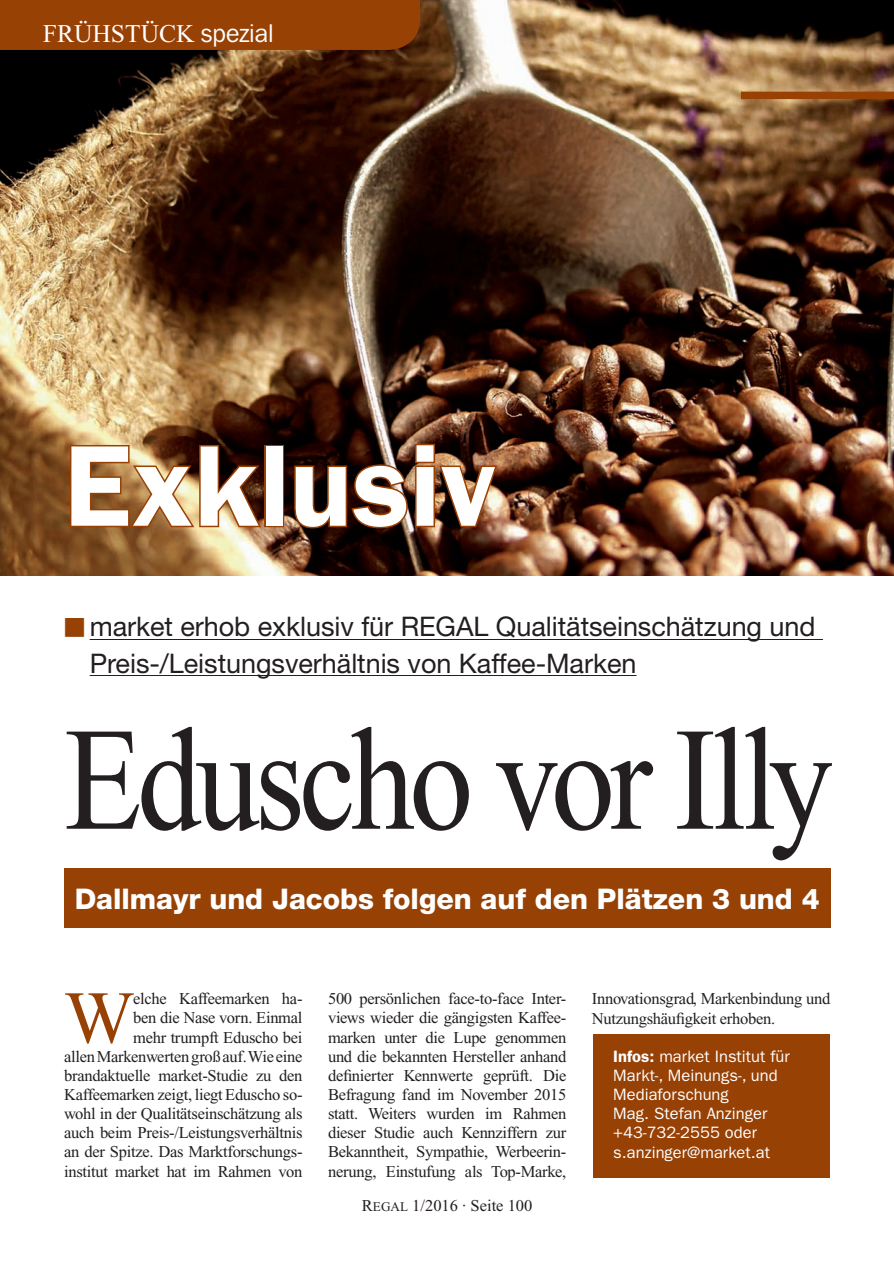
<style>
.page{position:relative;width:894px;height:1264px;background:#fff}
.page>*{position:absolute;margin:0;border:0;box-sizing:border-box;transform-origin:0 0}
.Bildunterschrift_fra{font:146.7px "Times New Roman";letter-spacing:-.04em;color:#231f20;scale:.87 1}
.Fliesstext_Times_NR{font:600 115.5px "ITC Franklin Gothic Std";color:#fff}
.Fliesstext_Times_NR-2{font:74.25px "Times New Roman";color:#974105}
.VORSPANN_helvetica_5{font:800 28.5px "Helvetica Neue LT Std";color:#fff}
.VORSPANN_helvetica_5-2{font:27px/36px "Helvetica Neue LT Std";color:#231f20}
.Fliesstext_Times_NR-3{font:25.5px "Times New Roman";color:#fff}
.Fliesstext_Times_NR-4{font:16.5px/19.2px "Times New Roman";letter-spacing:-.02em;color:#231f20;text-align:right}
.Fliesstext_Times_NR-5{font:16.5px/19.2px "ITC Franklin Gothic Std";color:#fff}
.Fliesstext_Times_NR-6{font:16.5px "Times New Roman";color:#231f20}
.s1{font-family:"Franklin Gothic IT Cby BT"}
.s2{font-weight:600}
.s3{font-family:"Times New Roman PS SC800";font-size:13.2px}
</style>
<div class="page">
<div style="left:592px;top:1034px;width:237px;height:143px;background:#974105"></div>
<hr style="left:90px;top:639px;width:732px;height:1px;background:#231f20">
<hr style="left:90px;top:675px;width:546px;height:1px;background:#231f20">
<div style="left:64px;top:868px;width:765px;height:60px;background:#974105"></div>
<img style="left:0;top:0;width:893px;height:576px">
<svg style="left:68px;top:443px;width:195px;height:86px;background:#8c5f36"></svg>
<div style="left:264px;top:445px;width:20px;height:82px;border:3px solid #974105"></div>
<img style="left:292px;top:442px;width:206px;height:88px">
<div style="left:740px;top:92px;width:153px;height:7px;background:#974105"></div>
<div style="left:0;top:0;width:420px;height:50px;background:#974105"></div>
<p class="Fliesstext_Times_NR-3" style="left:43px;top:19px;width:232px">FRÜHSTÜCK <span class="s1">spezial</span></p>
<p class="Fliesstext_Times_NR" style="left:64px;top:418px;width:433px">Exklusiv</p>
<p class="VORSPANN_helvetica_5-2" style="left:90px;top:608px;width:727px">market erhob exklusiv für REGAL Qualitätseinschätzung und<br>Preis-/Leistungsverhältnis von Kaffee-Marken</p>
<p class="Bildunterschrift_fra" style="left:64px;top:700px;width:884px">Eduscho vor Illy</p>
<p class="VORSPANN_helvetica_5" style="left:75px;top:881px;width:746px">Dallmayr und Jacobs folgen auf den Plätzen 3 und 4</p>
<p class="Fliesstext_Times_NR-4" style="left:64px;top:989px;width:239px">elche Kaffeemarken ha-<br>ben die Nase vorn. Einmal<br>mehr trumpft Eduscho bei<br>allen Markenwerten groß auf. Wie eine brandaktuelle market-Studie zu den Kaffeemarken zeigt, liegt Eduscho so&shy;wohl in der Qualitätseinschätzung als auch beim Preis-/Leistungsverhältnis an der Spitze. Das Marktforschungs&shy;institut market hat im Rahmen von</p>
<p class="Fliesstext_Times_NR-4" style="left:328px;top:989px;width:240px;text-align:justify">500 persönlichen face-to-face Inter&shy;views wieder die gängigsten Kaffee&shy;marken unter die Lupe genommen und die bekannten Hersteller anhand definierter Kennwerte geprüft. Die Befragung fand im November 2015 statt. Weiters wurden im Rahmen dieser Studie auch Kennziffern zur Bekanntheit, Sympathie, Werbeerin&shy;nerung, Einstufung als Top-Marke,</p>
<p class="Fliesstext_Times_NR-4" style="left:591px;top:989px;width:240px;text-align:left">Innovationsgrad, Markenbindung und<br>Nutzungshäufigkeit erhoben.</p>
<p class="Fliesstext_Times_NR-2" style="left:64px;top:977px;width:72px">W</p>
<p class="Fliesstext_Times_NR-5" style="left:613px;top:1046px;width:178px"><span class="s2">Infos:</span> market Institut für<br>Markt-, Meinungs-, und<br>Mediaforschung</p>
<p class="Fliesstext_Times_NR-5" style="left:613px;top:1104px;width:155px">Mag. Stefan Anzinger</p>
<p class="Fliesstext_Times_NR-5" style="left:613px;top:1123px;width:158px">+43-732-2555 oder s.anzinger@market.at</p>
<p class="Fliesstext_Times_NR-6" style="left:362px;top:1196px;width:172px">R<span class="s3">egal</span> 1/2016 · Seite 100</p>
</div>
